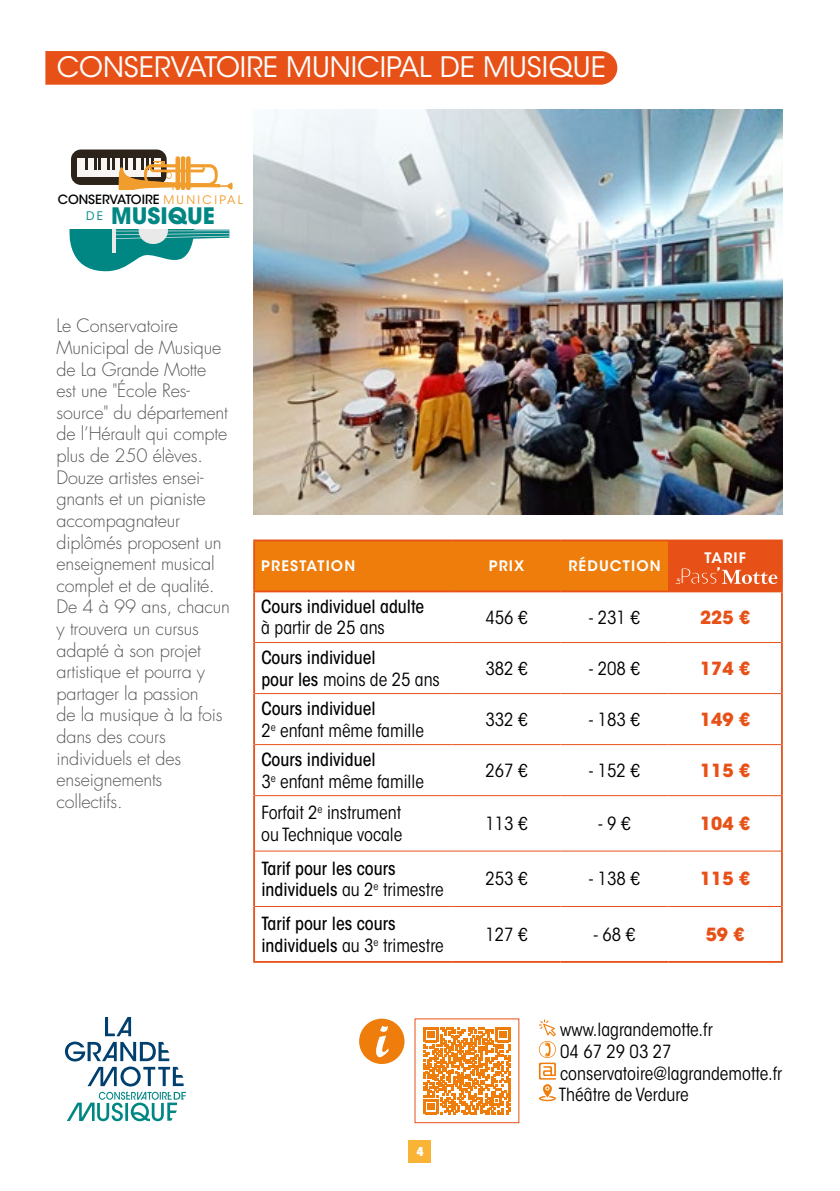
<style>
.page{position:relative;width:840px;height:1191px;background:#fff}
.page>*{position:absolute;margin:0;border:0;box-sizing:border-box;transform-origin:0 0}
.t1{font:28px "ITC Avant Garde Std";color:#fff}
.t2{font:700 22.6px "ITC Avant Garde Std";color:#008783}
.t3{font:300 18px/21.6px "Futura Std";letter-spacing:-.01em;color:#575756}
.t4{font:condensed 18px/21.6px "ITC Avant Garde Std";color:#000}
.t5{font:500 condensed 18px/21.6px "ITC Avant Garde Std";color:#000}
.t6{font:700 18px "ITC Avant Garde Std";color:#e75118}
.t7{font:600 14.4px "ITC Avant Garde Std";letter-spacing:.08em;color:#fff}
.t8{font:500 12.6px "ITC Avant Garde Std";color:#000}
.t9{font:800 condensed 12px "Futura Std";color:#fff}
.s1{font-weight:400;font-size:11.8px;color:#f09d2d}
.s2{font-weight:400}
.s3{font-weight:500}
</style>
<div class="page">
<div style="left:408px;top:1140px;width:23px;height:22px;background:#f9b335"></div>
<div style="left:255px;top:541px;width:413px;height:49px;background:#ee7d0b"></div>
<div style="left:668px;top:540px;width:113px;height:51px;background:#e75118"></div>
<hr style="left:253px;top:592px;width:2px;height:50px;background:#e75118">
<hr style="left:780px;top:592px;width:2px;height:50px;background:#e75118">
<hr style="left:253px;top:642px;width:2px;height:51px;background:#e75118">
<hr style="left:780px;top:642px;width:2px;height:51px;background:#e75118">
<hr style="left:253px;top:693px;width:2px;height:51px;background:#e75118">
<hr style="left:780px;top:693px;width:2px;height:51px;background:#e75118">
<hr style="left:253px;top:744px;width:2px;height:51px;background:#e75118">
<hr style="left:780px;top:744px;width:2px;height:51px;background:#e75118">
<hr style="left:253px;top:795px;width:2px;height:56px;background:#e75118">
<hr style="left:780px;top:795px;width:2px;height:56px;background:#e75118">
<hr style="left:253px;top:851px;width:2px;height:55px;background:#e75118">
<hr style="left:780px;top:851px;width:2px;height:55px;background:#e75118">
<hr style="left:253px;top:906px;width:2px;height:55px;background:#e75118">
<hr style="left:780px;top:906px;width:2px;height:55px;background:#e75118">
<hr style="left:253px;top:961px;width:199px;height:1px;background:#e75118">
<hr style="left:452px;top:961px;width:108px;height:1px;background:#e75118">
<hr style="left:560px;top:961px;width:108px;height:1px;background:#e75118">
<hr style="left:668px;top:961px;width:114px;height:1px;background:#e75118">
<hr style="left:253px;top:539px;width:199px;height:2px;background:#e75118">
<hr style="left:253px;top:541px;width:2px;height:49px;background:#e75118">
<hr style="left:452px;top:539px;width:108px;height:2px;background:#e75118">
<hr style="left:560px;top:539px;width:108px;height:2px;background:#e75118">
<hr style="left:668px;top:539px;width:114px;height:2px;background:#e75118">
<hr style="left:780px;top:541px;width:2px;height:49px;background:#e75118">
<hr style="left:253px;top:590px;width:199px;height:2px;background:#e75118">
<hr style="left:452px;top:590px;width:108px;height:2px;background:#e75118">
<hr style="left:560px;top:590px;width:108px;height:2px;background:#e75118">
<hr style="left:668px;top:590px;width:114px;height:2px;background:#e75118">
<hr style="left:255px;top:642px;width:197px;height:1px;background:#e75118">
<hr style="left:452px;top:642px;width:108px;height:1px;background:#e75118">
<hr style="left:560px;top:642px;width:108px;height:1px;background:#e75118">
<hr style="left:668px;top:642px;width:112px;height:1px;background:#e75118">
<hr style="left:255px;top:693px;width:197px;height:1px;background:#e75118">
<hr style="left:452px;top:693px;width:108px;height:1px;background:#e75118">
<hr style="left:560px;top:693px;width:108px;height:1px;background:#e75118">
<hr style="left:668px;top:693px;width:112px;height:1px;background:#e75118">
<hr style="left:255px;top:744px;width:197px;height:1px;background:#e75118">
<hr style="left:452px;top:744px;width:108px;height:1px;background:#e75118">
<hr style="left:560px;top:744px;width:108px;height:1px;background:#e75118">
<hr style="left:668px;top:744px;width:112px;height:1px;background:#e75118">
<hr style="left:452px;top:850px;width:108px;height:1px;background:#e75118">
<hr style="left:560px;top:850px;width:108px;height:1px;background:#e75118">
<hr style="left:668px;top:850px;width:112px;height:1px;background:#e75118">
<hr style="left:255px;top:906px;width:197px;height:1px;background:#e75118">
<hr style="left:255px;top:795px;width:197px;height:1px;background:#e75118">
<hr style="left:452px;top:795px;width:108px;height:1px;background:#e75118">
<hr style="left:560px;top:795px;width:108px;height:1px;background:#e75118">
<hr style="left:668px;top:795px;width:112px;height:1px;background:#e75118">
<hr style="left:255px;top:850px;width:197px;height:1px;background:#e75118">
<hr style="left:452px;top:906px;width:108px;height:1px;background:#e75118">
<hr style="left:560px;top:906px;width:108px;height:1px;background:#e75118">
<hr style="left:668px;top:906px;width:112px;height:1px;background:#e75118">
<svg style="left:675px;top:567px;width:102px;height:17px"></svg>
<svg style="left:538px;top:1019px;width:17px;height:82px"></svg>
<div style="left:359px;top:1018px;width:45px;height:46px;background:#ee7d0b;border-radius:50%"></div>
<svg style="left:376px;top:1025px;width:12px;height:32px"></svg>
<svg style="left:423px;top:1027px;width:87px;height:87px"></svg>
<svg style="left:65px;top:1017px;width:121px;height:104px"></svg>
<div style="left:45px;top:51px;width:572px;height:34px;background:#e75118"></div>
<img style="left:253px;top:110px;width:529px;height:405px">
<svg style="left:69px;top:230px;width:160px;height:42px"></svg>
<div style="left:71px;top:149px;width:95px;height:36px;background:#2c241b;border-radius:10px"></div>
<hr style="left:77px;top:158px;width:4px;height:19px;background:#f9f5f3">
<div style="left:81px;top:158px;width:5px;height:19px;background:#f9f5f3"></div>
<hr style="left:86px;top:158px;width:4px;height:19px;background:#f9f5f3">
<hr style="left:90px;top:158px;width:4px;height:19px;background:#f9f5f3">
<hr style="left:95px;top:158px;width:4px;height:19px;background:#f9f5f3">
<hr style="left:99px;top:158px;width:4px;height:19px;background:#f9f5f3">
<hr style="left:104px;top:158px;width:4px;height:19px;background:#f9f5f3">
<svg style="left:85px;top:158px;width:3px;height:11px"></svg>
<svg style="left:95px;top:158px;width:6px;height:11px"></svg>
<div style="left:175px;top:156px;width:5px;height:34px;background:#f09d2d;border-radius:2px"></div>
<svg style="left:107px;top:158px;width:125px;height:32px"></svg>
<h1 class="t1" style="left:57px;top:50px;width:550px">CONSERVATOIRE MUNICIPAL DE MUSIQUE</h1>
<p class="t8" style="left:58px;top:192px;width:187px">CONSERVATOIRE <span class="s1">M U N I C I PA L</span></p>
<p class="t2" style="left:86px;top:201px;width:130px"><sup>D</sup> <sup>E</sup> MUSIQUE</p>
<p class="t3" style="left:56px;top:316px;width:175px">Le Conservatoire<br>Municipal de Musique de La Grande Motte est une "École Res&shy;source" du département de l’Hérault qui compte plus de 250 élèves.<br>Douze artistes ensei&shy;gnants et un pianiste accompagnateur diplômés proposent un enseignement musical complet et de qualité.<br>De 4 à 99 ans, chacun y trouvera un cursus adapté à son projet artistique et pourra y partager la passion<br>de la musique à la fois dans des cours individuels et des enseignements collectifs.</p>
<p class="t7" style="left:261px;top:557px;width:95px">PRESTATION</p>
<p class="t7" style="left:488px;top:557px;width:37px">PRIX</p>
<p class="t7" style="left:568px;top:557px;width:94px">RÉDUCTION</p>
<p class="t7" style="left:704px;top:548px;width:43px">TARIF</p>
<p class="t5" style="left:261px;top:595px;width:164px">Cours individuel adulte</p>
<p class="t4" style="left:261px;top:617px;width:125px">à partir de 25 ans</p>
<p class="t4" style="left:485px;top:606px;width:44px">456 €</p>
<p class="t4" style="left:588px;top:606px;width:53px">- 231 €</p>
<p class="t6" style="left:699px;top:605px;width:52px">225 €</p>
<p class="t5" style="left:261px;top:646px;width:180px">Cours individuel<br>pour les <span class="s2">moins de 25 ans</span></p>
<p class="t4" style="left:485px;top:657px;width:44px">382 €</p>
<p class="t4" style="left:588px;top:657px;width:53px">- 208 €</p>
<p class="t6" style="left:699px;top:656px;width:52px">174 €</p>
<p class="t4" style="left:261px;top:697px;width:164px"><span class="s3">Cours individuel<br></span>2<sup>e</sup> enfant même famille</p>
<p class="t4" style="left:485px;top:708px;width:44px">332 €</p>
<p class="t4" style="left:588px;top:708px;width:53px">- 183 €</p>
<p class="t6" style="left:699px;top:707px;width:52px">149 €</p>
<p class="t4" style="left:261px;top:748px;width:164px"><span class="s3">Cours individuel<br></span>3<sup>e</sup> enfant même famille</p>
<p class="t4" style="left:485px;top:759px;width:44px">267 €</p>
<p class="t4" style="left:588px;top:759px;width:53px">- 152 €</p>
<p class="t6" style="left:699px;top:758px;width:52px">115 €</p>
<p class="t4" style="left:261px;top:802px;width:142px">Forfait 2<sup>e</sup> instrument ou Technique vocale</p>
<p class="t4" style="left:485px;top:812px;width:44px">113 €</p>
<p class="t4" style="left:597px;top:812px;width:34px">- 9 €</p>
<p class="t6" style="left:699px;top:811px;width:52px">104 €</p>
<p class="t5" style="left:261px;top:857px;width:184px">Tarif pour les cours individuels <span class="s2">au 2</span><sup>e</sup> <span class="s2">trimestre</span></p>
<p class="t4" style="left:485px;top:868px;width:44px">253 €</p>
<p class="t4" style="left:588px;top:868px;width:53px">- 138 €</p>
<p class="t6" style="left:699px;top:867px;width:52px">115 €</p>
<p class="t5" style="left:261px;top:912px;width:184px">Tarif pour les cours individuels <span class="s2">au 3</span><sup>e</sup> <span class="s2">trimestre</span></p>
<p class="t4" style="left:485px;top:923px;width:44px">127 €</p>
<p class="t4" style="left:593px;top:923px;width:44px">- 68 €</p>
<p class="t6" style="left:705px;top:922px;width:40px">59 €</p>
<p class="t9" style="left:416px;top:1144px;width:9px">4</p>
<p class="t4" style="left:558px;top:1019px;width:225px">www.lagrandemotte.fr<br>04 67 29 03 27 conservatoire@lagrandemotte.fr<br>Théâtre de Verdure</p>
</div>
